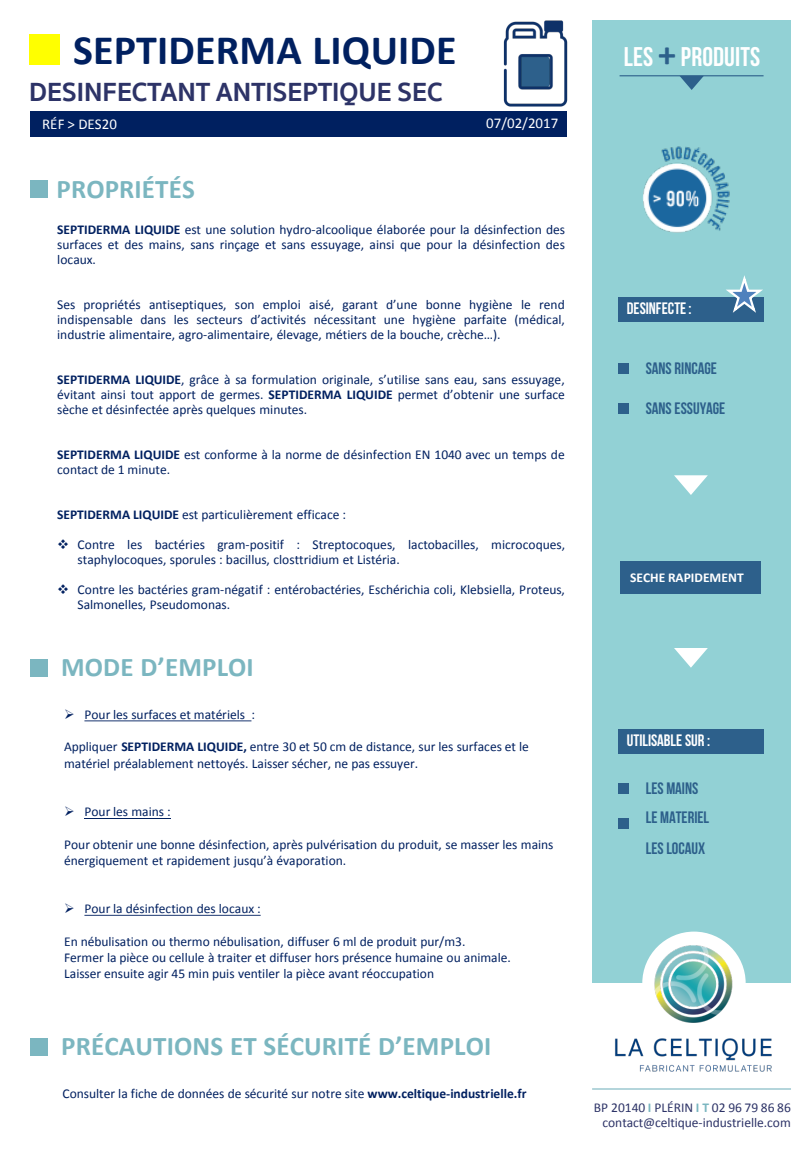
<style>
.page{position:relative;width:810px;height:1170px;background:#fff}
.page>*{position:absolute;margin:0;border:0;box-sizing:border-box;transform-origin:0 0}
.t1{font:700 42px "Calibri";letter-spacing:.005em;color:#002060}
.t2{font:700 27px "Calibri";letter-spacing:.005em;color:#7bb6c0}
.t3{font:700 27px "Sukhumvit Set";color:#2d3367}
.t4{font:27px "Bebas Neue";letter-spacing:.005em;color:#fff}
.t5{font:16.5px/30px "Bebas Neue";letter-spacing:-.005em;color:#2d608b}
.t6{font:16.5px "Bebas Neue";color:#fff}
.t7{font:15px "Calibri";color:#fff}
.t8{font:13.5px/15px "Calibri";color:#002060}
.t9{font:13.5px/15px "Calibri";color:#2d3367;text-align:right}
.t10{font:700 13.5px "Calibri";color:#fff}
.s1{font-weight:700}
.s2{font-family:"Calibri";font-weight:700;font-size:36px;color:#2d608b}
.s3{font-weight:700;color:#7bb6c0}
</style>
<div class="page">
<div style="left:592px;top:20px;width:199px;height:963px;background:#92d1d5"></div>
<div style="left:31px;top:112px;width:536px;height:25px;background:#002060"></div>
<div style="left:29px;top:34px;width:31px;height:31px;background:#ff0"></div>
<img style="left:503px;top:20px;width:65px;height:87px">
<div style="left:31px;top:181px;width:17px;height:17px;background:#7bb6c0"></div>
<svg style="left:84px;top:720px;width:167px;height:1px"></svg>
<hr style="left:84px;top:818px;width:87px;height:1px;background:#002060">
<svg style="left:84px;top:915px;width:177px;height:1px"></svg>
<div style="left:31px;top:659px;width:17px;height:17px;background:#7bb6c0"></div>
<div style="left:31px;top:1038px;width:17px;height:18px;background:#7bb6c0"></div>
<hr style="left:620px;top:75px;width:144px;height:1px;background:#2d608b">
<svg style="left:679px;top:76px;width:25px;height:14px"></svg>
<div style="left:618px;top:297px;width:146px;height:24px;background:#2d608b"></div>
<div style="left:618px;top:363px;width:11px;height:10px;background:#2d608b"></div>
<div style="left:618px;top:404px;width:11px;height:10px;background:#2d608b"></div>
<svg style="left:674px;top:475px;width:34px;height:20px"></svg>
<div style="left:620px;top:561px;width:141px;height:33px;background:#2d608b"></div>
<svg style="left:674px;top:648px;width:34px;height:20px"></svg>
<div style="left:618px;top:729px;width:146px;height:24px;background:#2d608b"></div>
<div style="left:618px;top:783px;width:11px;height:11px;background:#2d608b"></div>
<div style="left:618px;top:819px;width:11px;height:10px;background:#2d608b"></div>
<hr style="left:592px;top:1088px;width:199px;height:2px;background:#7bb6c0">
<img style="left:599px;top:931px;width:190px;height:158px">
<svg style="left:726px;top:275px;width:37px;height:38px"></svg>
<img style="left:642px;top:146px;width:88px;height:87px">
<p class="t1" style="left:73px;top:23px;width:385px">SEPTIDERMA LIQUIDE</p>
<h1 class="t3" style="left:29px;top:72px;width:415px">DESINFECTANT ANTISEPTIQUE SEC</h1>
<p class="t7" style="left:42px;top:115px;width:76px">RÉF &gt; DES20</p>
<p class="t7" style="left:486px;top:114px;width:73px">07/02/2017</p>
<p class="t2" style="left:56px;top:171px;width:140px">PROPRIÉTÉS</p>
<p class="t8" style="left:57px;top:222px;width:509px;text-align:justify"><span class="s1">SEPTIDERMA LIQUIDE</span> est une solution hydro-alcoolique élaborée pour la désinfection des surfaces et des mains, sans rinçage et sans essuyage, ainsi que pour la désinfection des locaux.</p>
<p class="t8" style="left:57px;top:297px;width:509px;text-align:justify">Ses propriétés antiseptiques, son emploi aisé, garant d’une bonne hygiène le rend indispensable dans les secteurs d’activités nécessitant une hygiène parfaite (médical, industrie alimentaire, agro-alimentaire, élevage, métiers de la bouche, crèche…).</p>
<p class="t8" style="left:57px;top:372px;width:509px;text-align:justify"><span class="s1">SEPTIDERMA LIQUIDE</span>, grâce à sa formulation originale, s’utilise sans eau, sans essuyage, évitant ainsi tout apport de germes. <span class="s1">SEPTIDERMA LIQUIDE</span> permet d’obtenir une surface sèche et désinfectée après quelques minutes.</p>
<p class="t8" style="left:57px;top:447px;width:509px"><span class="s1">SEPTIDERMA LIQUIDE</span> est conforme à la norme de désinfection EN 1040 avec un temps de contact de 1 minute.</p>
<p class="t8" style="left:57px;top:507px;width:290px"><span class="s1">SEPTIDERMA LIQUIDE</span> est particulièrement efficace :</p>
<p class="t8" style="left:78px;top:537px;width:489px;text-indent:-20px">❖ Contre les bactéries gram-positif : Streptocoques, lactobacilles, microcoques, staphylocoques, sporules : bacillus, closttridium et Listéria.</p>
<p class="t8" style="left:78px;top:582px;width:489px;text-indent:-20px">❖ Contre les bactéries gram-négatif : entérobactéries, Eschérichia coli, Klebsiella, Proteus,<br>Salmonelles, Pseudomonas.</p>
<p class="t2" style="left:61px;top:650px;width:194px">MODE D’EMPLOI</p>
<p class="t8" style="left:64px;top:707px;width:193px">➢ Pour les surfaces et matériels :</p>
<p class="t8" style="left:64px;top:739px;width:466px;line-height:16.2px">Appliquer <span class="s1">SEPTIDERMA LIQUIDE,</span> entre 30 et 50 cm de distance, sur les surfaces et le matériel préalablement nettoyés. Laisser sécher, ne pas essuyer.</p>
<p class="t8" style="left:64px;top:804px;width:108px">➢ Pour les mains :</p>
<p class="t8" style="left:64px;top:836px;width:491px;line-height:16.2px">Pour obtenir une bonne désinfection, après pulvérisation du produit, se masser les mains énergiquement et rapidement jusqu’à évaporation.</p>
<p class="t8" style="left:64px;top:901px;width:198px">➢ Pour la désinfection des locaux :</p>
<p class="t8" style="left:64px;top:933px;width:448px;line-height:16.2px">En nébulisation ou thermo nébulisation, diffuser 6 ml de produit pur/m3.<br>Fermer la pièce ou cellule à traiter et diffuser hors présence humaine ou animale.<br>Laisser ensuite agir 45 min puis ventiler la pièce avant réoccupation</p>
<p class="t2" style="left:61px;top:1029px;width:432px">PRÉCAUTIONS ET SÉCURITÉ D’EMPLOI</p>
<p class="t8" style="left:62px;top:1086px;width:466px">Consulter la fiche de données de sécurité sur notre site <span class="s1">www.celtique-industrielle.fr</span></p>
<p class="t4" style="left:624px;top:42px;width:138px">LES <span class="s2">+</span> PRODUITS</p>
<p class="t6" style="left:627px;top:299px;width:66px">DESINFECTE :</p>
<p class="t5" style="left:646px;top:354px;width:73px">SANS RINCAGE</p>
<p class="t5" style="left:646px;top:393px;width:81px">SANS ESSUYAGE</p>
<p class="t10" style="left:630px;top:569px;width:115px">SECHE RAPIDEMENT</p>
<p class="t6" style="left:627px;top:731px;width:85px">UTILISABLE SUR :</p>
<p class="t5" style="left:646px;top:773px;width:65px">LES MAINS<br>LE MATERIEL<br>LES LOCAUX</p>
<p class="t9" style="left:594px;top:1100px;width:198px">BP 20140 <span class="s3">I</span> PLÉRIN <span class="s3">I T</span> 02 96 79 86 86 contact@celtique-industrielle.com</p>
</div>
